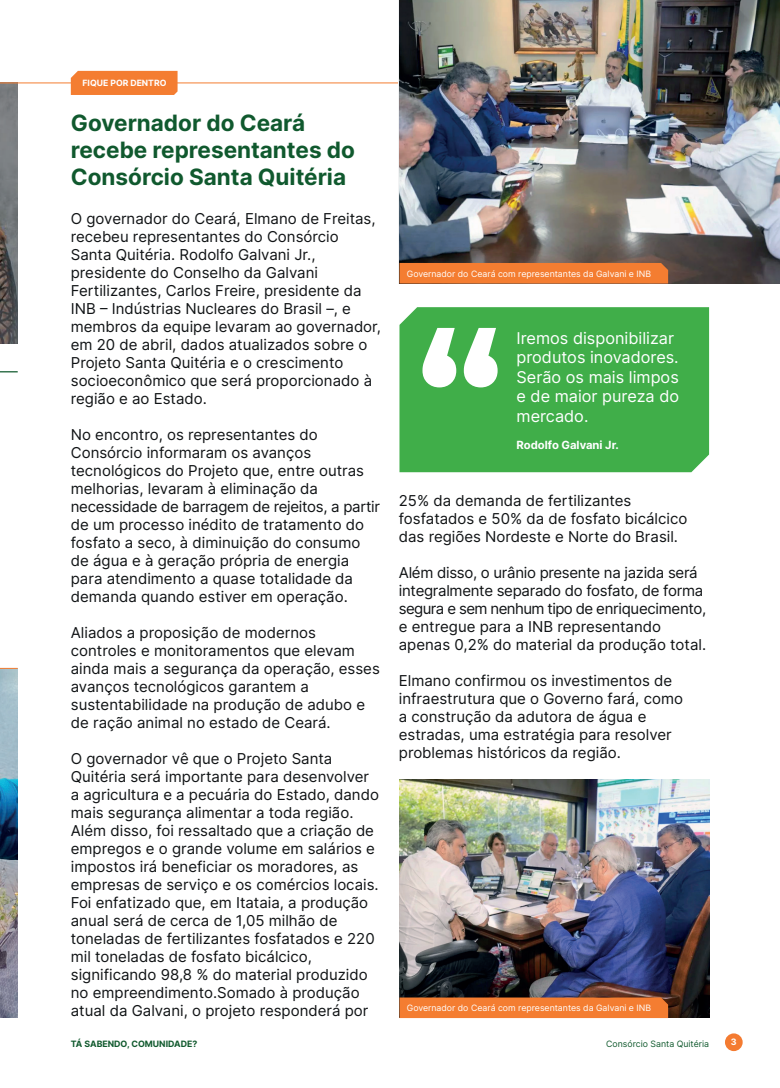
<style>
.page{position:relative;width:780px;height:1088px;background:#fff}
.page>*{position:absolute;margin:0;border:0;box-sizing:border-box;transform-origin:0 0}
.t1{font:700 22.5px/27px "Inter";color:#10592e}
.t2{font:16.25px/19.5px "Inter";color:#fff}
.t3{font:15px/18px "Inter";color:#101315}
.t4{font:15px/18px "Inter";letter-spacing:-.02em;color:#101315}
.t5{font:700 11.25px "Inter";color:#fff}
.t6{font:700 8.88px "Inter";color:#fff}
.t7{font:8.75px "Inter";color:#fff}
.t8{font:8.75px "Inter";color:#115a2e}
.t9{font:700 8.75px "Inter";color:#115a2e}
.t10{font:700 8.62px "Inter";color:#fff}
</style>
<div class="page">
<div style="left:725px;top:1033px;width:17px;height:18px;background:#f47b31;border-radius:50%"></div>
<img style="left:0;top:83px;width:18px;height:261px">
<img style="left:0;top:669px;width:18px;height:348px">
<div style="left:71px;top:71px;width:106px;height:24px;background:#f47d31"></div>
<hr style="left:0;top:82px;width:399px;height:1px;background:#f47d31">
<svg style="left:0;top:371px;width:18px;height:1px"></svg>
<div style="left:399px;top:307px;width:310px;height:165px;background:#40ae49"></div>
<svg style="left:464px;top:328px;width:33px;height:59px"></svg>
<svg style="left:422px;top:328px;width:34px;height:59px"></svg>
<img style="left:399px;top:0;width:381px;height:283px">
<img style="left:399px;top:780px;width:310px;height:237px">
<svg style="left:0;top:668px;width:18px;height:1px"></svg>
<div style="left:399px;top:997px;width:269px;height:21px;background:#f47d31"></div>
<div style="left:399px;top:263px;width:269px;height:20px;background:#f47d31"></div>
<p class="t10" style="left:83px;top:77px;width:85px">FIQUE POR DENTRO</p>
<h1 class="t1" style="left:71px;top:109px;width:285px">Governador do Ceará recebe representantes do<br>Consórcio Santa Quitéria</h1>
<p class="t3" style="left:71px;top:209px;width:312px">O governador do Ceará, Elmano de Freitas, recebeu representantes do Consórcio Santa Quitéria. Rodolfo Galvani Jr., presidente do Conselho da Galvani Fertilizantes, Carlos Freire, presidente da INB – Indústrias Nucleares do Brasil –, e membros da equipe levaram ao governador, em 20 de abril, dados atualizados sobre o Projeto Santa Quitéria e o crescimento socioeconômico que será proporcionado à região e ao Estado.</p>
<p class="t3" style="left:71px;top:425px;width:311px">No encontro, os representantes do Consórcio informaram os avanços tecnológicos do Projeto que, entre outras melhorias, levaram à eliminação da necessidade de barragem de rejeitos, a partir de um processo inédito de tratamento do fosfato a seco, à diminuição do consumo de água e à geração própria de energia para atendimento a quase totalidade da demanda quando estiver em operação.</p>
<p class="t3" style="left:71px;top:623px;width:310px">Aliados a proposição de modernos controles e monitoramentos que elevam ainda mais a segurança da operação, esses avanços tecnológicos garantem a sustentabilidade na produção de adubo e de ração animal no estado de Ceará.</p>
<p class="t3" style="left:71px;top:749px;width:310px">O governador vê que o Projeto Santa Quitéria será importante para desenvolver a agricultura e a pecuária do Estado, dando mais segurança alimentar a toda região.<br>Além disso, foi ressaltado que a criação de empregos e o grande volume em salários e impostos irá beneficiar os moradores, as empresas de serviço e os comércios locais.<br>Foi enfatizado que, em Itataia, a produção anual será de cerca de 1,05 milhão de toneladas de fertilizantes fosfatados e 220 mil toneladas de fosfato bicálcico, significando 98,8 % do material produzido no empreendimento.Somado à produção atual da Galvani, o projeto responderá por</p>
<p class="t7" style="left:407px;top:267px;width:246px">Governador do Ceará com representantes da Galvani e INB</p>
<p class="t2" style="left:516px;top:328px;width:164px">Iremos disponibilizar produtos inovadores.<br>Serão os mais limpos e de maior pureza do mercado.</p>
<p class="t5" style="left:516px;top:436px;width:104px">Rodolfo Galvani Jr.</p>
<p class="t3" style="left:399px;top:491px;width:290px">25% da demanda de fertilizantes fosfatados e 50% da de fosfato bicálcico das regiões Nordeste e Norte do Brasil.</p>
<p class="t4" style="left:399px;top:563px;width:309px">Além disso, o urânio presente na jazida será integralmente separado do fosfato, de forma segura e sem nenhum tipo de enriquecimento, e entregue para a INB representando apenas 0,2% do material da produção total.</p>
<p class="t3" style="left:399px;top:671px;width:286px">Elmano confirmou os investimentos de infraestrutura que o Governo fará, como a construção da adutora de água e estradas, uma estratégia para resolver problemas históricos da região.</p>
<p class="t7" style="left:407px;top:1001px;width:246px">Governador do Ceará com representantes da Galvani e INB</p>
<p class="t9" style="left:71px;top:1037px;width:128px">TÁ SABENDO, COMUNIDADE?</p>
<p class="t8" style="left:606px;top:1037px;width:104px">Consórcio Santa Quitéria</p>
<p class="t6" style="left:730px;top:1035px;width:7px">3</p>
</div>
